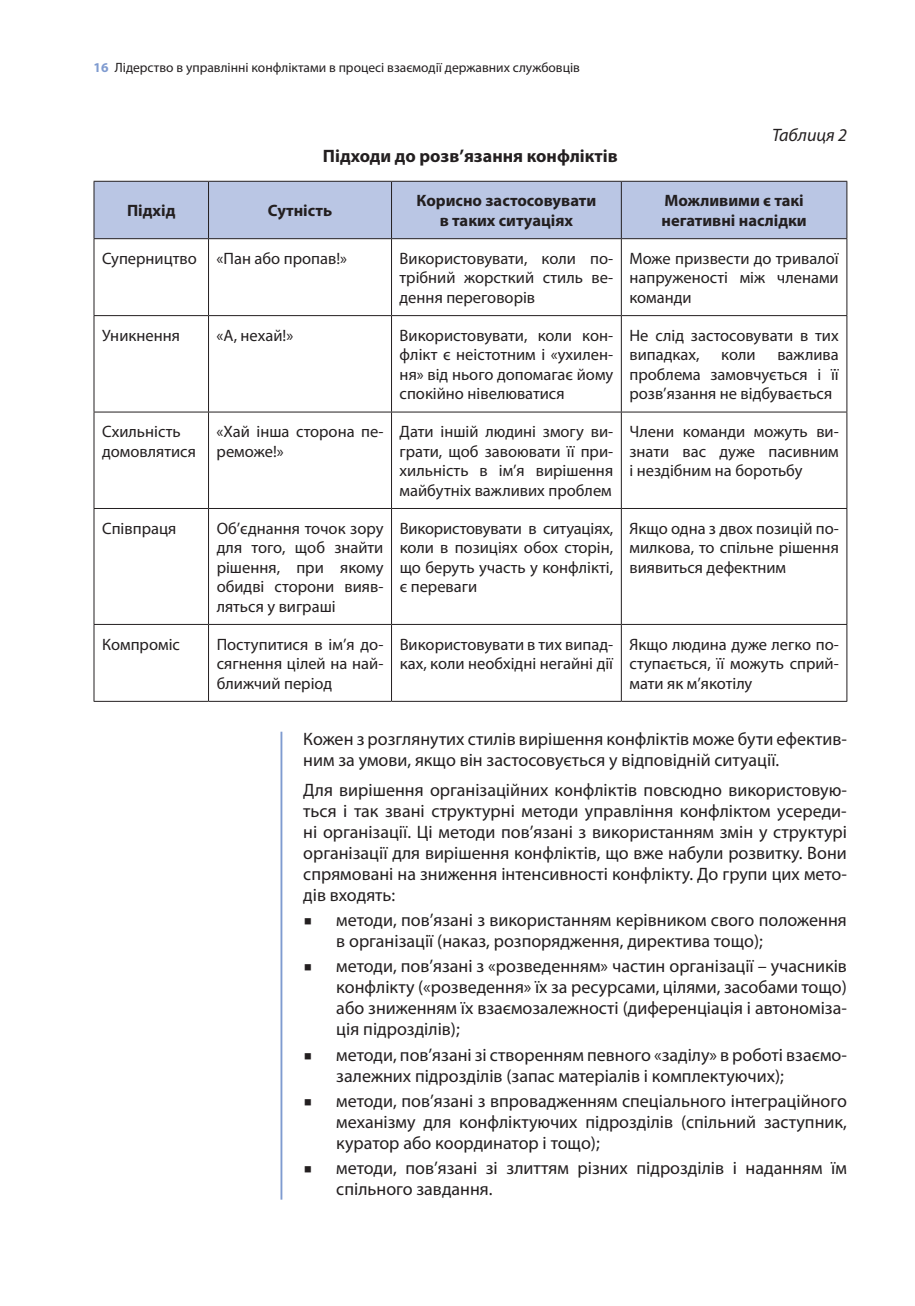
<style>
.page{position:relative;width:915px;height:1306px;background:#fff}
.page>*{position:absolute;margin:0;border:0;box-sizing:border-box;transform-origin:0 0}
.t1{font:18px/21px "Myriad Pro";color:#231f20}
.t2{font:700 18px "Myriad Pro";color:#231f20}
.t3{font:italic 18px "Myriad Pro";color:#231f20}
.t4{font:16.5px/19.5px "Myriad Pro";color:#231f20;text-align:justify}
.t5{font:700 16.5px/19.5px "Myriad Pro";color:#231f20;text-align:center}
.t6{font:13.5px "Myriad Pro";color:#231f20}
.s1{font-weight:700;color:#7f9bd0}
</style>
<div class="page">
<hr style="left:280px;top:731px;width:2px;height:468px;background:#7f9bd0">
<div style="left:95px;top:182px;width:751px;height:56px;background:#bac6e4"></div>
<hr style="left:94px;top:181px;width:114px;height:1px;background:#231f20">
<hr style="left:208px;top:181px;width:183px;height:1px;background:#231f20">
<hr style="left:391px;top:181px;width:230px;height:1px;background:#231f20">
<hr style="left:621px;top:181px;width:226px;height:1px;background:#231f20">
<hr style="left:94px;top:238px;width:114px;height:1px;background:#231f20">
<hr style="left:208px;top:238px;width:183px;height:1px;background:#231f20">
<hr style="left:391px;top:238px;width:230px;height:1px;background:#231f20">
<hr style="left:621px;top:238px;width:226px;height:1px;background:#231f20">
<hr style="left:94px;top:315px;width:114px;height:1px;background:#231f20">
<hr style="left:208px;top:315px;width:183px;height:1px;background:#231f20">
<hr style="left:391px;top:315px;width:230px;height:1px;background:#231f20">
<hr style="left:621px;top:315px;width:226px;height:1px;background:#231f20">
<hr style="left:94px;top:411px;width:114px;height:1px;background:#231f20">
<hr style="left:208px;top:411px;width:183px;height:1px;background:#231f20">
<hr style="left:391px;top:411px;width:230px;height:1px;background:#231f20">
<hr style="left:621px;top:411px;width:226px;height:1px;background:#231f20">
<hr style="left:94px;top:508px;width:114px;height:1px;background:#231f20">
<hr style="left:208px;top:508px;width:183px;height:1px;background:#231f20">
<hr style="left:391px;top:508px;width:230px;height:1px;background:#231f20">
<hr style="left:621px;top:508px;width:226px;height:1px;background:#231f20">
<hr style="left:94px;top:624px;width:114px;height:1px;background:#231f20">
<hr style="left:208px;top:624px;width:183px;height:1px;background:#231f20">
<hr style="left:391px;top:624px;width:230px;height:1px;background:#231f20">
<hr style="left:621px;top:624px;width:226px;height:1px;background:#231f20">
<hr style="left:94px;top:701px;width:114px;height:1px;background:#231f20">
<hr style="left:208px;top:701px;width:183px;height:1px;background:#231f20">
<hr style="left:391px;top:701px;width:230px;height:1px;background:#231f20">
<hr style="left:621px;top:701px;width:226px;height:1px;background:#231f20">
<hr style="left:94px;top:182px;width:1px;height:56px;background:#231f20">
<hr style="left:94px;top:239px;width:1px;height:76px;background:#231f20">
<hr style="left:94px;top:316px;width:1px;height:95px;background:#231f20">
<hr style="left:94px;top:412px;width:1px;height:96px;background:#231f20">
<hr style="left:94px;top:509px;width:1px;height:115px;background:#231f20">
<hr style="left:94px;top:624px;width:1px;height:77px;background:#231f20">
<hr style="left:208px;top:182px;width:1px;height:56px;background:#231f20">
<hr style="left:391px;top:182px;width:1px;height:56px;background:#231f20">
<hr style="left:620px;top:182px;width:1px;height:56px;background:#231f20">
<hr style="left:846px;top:182px;width:1px;height:56px;background:#231f20">
<hr style="left:208px;top:239px;width:1px;height:76px;background:#231f20">
<hr style="left:391px;top:239px;width:1px;height:76px;background:#231f20">
<hr style="left:620px;top:239px;width:1px;height:76px;background:#231f20">
<hr style="left:846px;top:239px;width:1px;height:76px;background:#231f20">
<hr style="left:208px;top:316px;width:1px;height:95px;background:#231f20">
<hr style="left:391px;top:316px;width:1px;height:95px;background:#231f20">
<hr style="left:620px;top:316px;width:1px;height:95px;background:#231f20">
<hr style="left:846px;top:316px;width:1px;height:95px;background:#231f20">
<hr style="left:208px;top:412px;width:1px;height:96px;background:#231f20">
<hr style="left:391px;top:412px;width:1px;height:96px;background:#231f20">
<hr style="left:620px;top:412px;width:1px;height:96px;background:#231f20">
<hr style="left:846px;top:412px;width:1px;height:96px;background:#231f20">
<hr style="left:208px;top:509px;width:1px;height:115px;background:#231f20">
<hr style="left:391px;top:509px;width:1px;height:115px;background:#231f20">
<hr style="left:620px;top:509px;width:1px;height:115px;background:#231f20">
<hr style="left:846px;top:509px;width:1px;height:115px;background:#231f20">
<hr style="left:208px;top:624px;width:1px;height:77px;background:#231f20">
<hr style="left:391px;top:624px;width:1px;height:77px;background:#231f20">
<hr style="left:620px;top:624px;width:1px;height:77px;background:#231f20">
<hr style="left:846px;top:624px;width:1px;height:77px;background:#231f20">
<p class="t6" style="left:94px;top:59px;width:487px"><span class="s1">16</span> Лідерство в управлінні конфліктами в процесі взаємодії державних службовців</p>
<p class="t2" style="left:323px;top:144px;width:296px">Підходи до розв’язання конфліктів</p>
<p class="t3" style="left:771px;top:124px;width:76px">Таблиця 2</p>
<p class="t5" style="left:127px;top:200px;width:50px">Підхід</p>
<p class="t5" style="left:268px;top:200px;width:66px">Сутність</p>
<p class="t5" style="left:416px;top:190px;width:181px">Корисно застосовувати в таких ситуаціях</p>
<p class="t5" style="left:661px;top:190px;width:147px;text-align:left">Можливими є такі негативні наслідки</p>
<p class="t4" style="left:102px;top:248px;width:246px">Суперництво «Пан або пропав!»</p>
<p class="t4" style="left:399px;top:248px;width:215px">Використовувати, коли по&shy;трібний жорсткий стиль ве&shy;дення переговорів</p>
<p class="t4" style="left:629px;top:248px;width:211px">Може призвести до тривалої напруженості між членами команди</p>
<p class="t4" style="left:102px;top:325px;width:79px">Уникнення</p>
<p class="t4" style="left:216px;top:325px;width:78px">«А, нехай!»</p>
<p class="t4" style="left:399px;top:325px;width:215px">Використовувати, коли кон&shy;флікт є неістотним і «ухилен&shy;ня» від нього допомагає йому спокійно нівелюватися</p>
<p class="t4" style="left:629px;top:325px;width:211px">Не слід застосовувати в тих випадках,</p>
<p class="t4" style="left:629px;top:345px;width:211px;text-indent:148px">важлива проблема замовчується і її розв’язання не відбувається</p>
<p class="t4" style="left:721px;top:345px;width:36px">коли</p>
<p class="t4" style="left:102px;top:421px;width:95px">Схильність домовлятися</p>
<p class="t4" style="left:216px;top:421px;width:168px">«Хай інша сторона пе&shy;реможе!»</p>
<p class="t4" style="left:399px;top:421px;width:215px">Дати іншій людині змогу ви&shy;грати, щоб завоювати її при&shy;хильність в ім’я вирішення майбутніх важливих проблем</p>
<p class="t4" style="left:629px;top:421px;width:211px">Члени команди можуть ви&shy;знати вас дуже пасивним і нездібним на боротьбу</p>
<p class="t4" style="left:102px;top:518px;width:76px">Співпраця</p>
<p class="t4" style="left:216px;top:518px;width:168px">Об’єднання точок зору для того, щоб знайти рішення, при якому обидві сторони вияв&shy;ляться у виграші</p>
<p class="t4" style="left:399px;top:518px;width:215px">Використовувати в ситуаціях, коли в позиціях обох сторін, що беруть участь у конфлікті, є переваги</p>
<p class="t4" style="left:629px;top:518px;width:211px">Якщо одна з двох позицій по&shy;милкова, то спільне рішення виявиться дефектним</p>
<p class="t4" style="left:102px;top:634px;width:79px">Компроміс</p>
<p class="t4" style="left:216px;top:634px;width:168px">Поступитися в ім’я до&shy;сягнення цілей на най&shy;ближчий період</p>
<p class="t4" style="left:399px;top:634px;width:215px">Використовувати в тих випад&shy;ках, коли необхідні негайні дії</p>
<p class="t4" style="left:629px;top:634px;width:211px">Якщо людина дуже легко по&shy;ступається, її можуть сприй&shy;мати як м’якотілу</p>
<p class="t1" style="left:303px;top:728px;width:545px">Кожен з розглянутих стилів вирішення конфліктів може бути ефектив&shy;ним за умови, якщо він застосовується у відповідній ситуації.</p>
<p class="t1" style="left:303px;top:779px;width:545px;text-align:justify">Для вирішення організаційних конфліктів повсюдно використовую&shy;ться і так звані структурні методи управління конфліктом усереди&shy;ні організації. Ці методи пов’язані з використанням змін у структурі організації для вирішення конфліктів, що вже набули розвитку. Вони спрямовані на зниження інтенсивності конфлікту. До групи цих мето&shy;дів входять:</p>
<p class="t1" style="left:336px;top:909px;width:512px;text-indent:-33px">▪ методи, пов’язані з використанням керівником свого положення в організації (наказ, розпорядження, директива тощо);</p>
<p class="t1" style="left:336px;top:955px;width:512px;text-align:justify;text-indent:-33px">▪ методи, пов’язані з «розведенням» частин організації – учасників конфлікту («розведення» їх за ресурсами, цілями, засобами тощо) або зниженням їх взаємозалежності (диференціація і автономіза&shy;ція підрозділів);</p>
<p class="t1" style="left:336px;top:1043px;width:512px;text-indent:-33px">▪ методи, пов’язані зі створенням певного «заділу» в роботі взаємо&shy;залежних підрозділів (запас матеріалів і комплектуючих);</p>
<p class="t1" style="left:336px;top:1090px;width:512px;text-align:justify;text-indent:-33px">▪ методи, пов’язані з впровадженням спеціального інтеграційного механізму для конфліктуючих підрозділів (спільний заступник, куратор або координатор і тощо);</p>
<p class="t1" style="left:336px;top:1157px;width:512px;text-indent:-33px">▪ методи, пов’язані зі злиттям різних підрозділів і наданням їм спільного завдання.</p>
</div>
